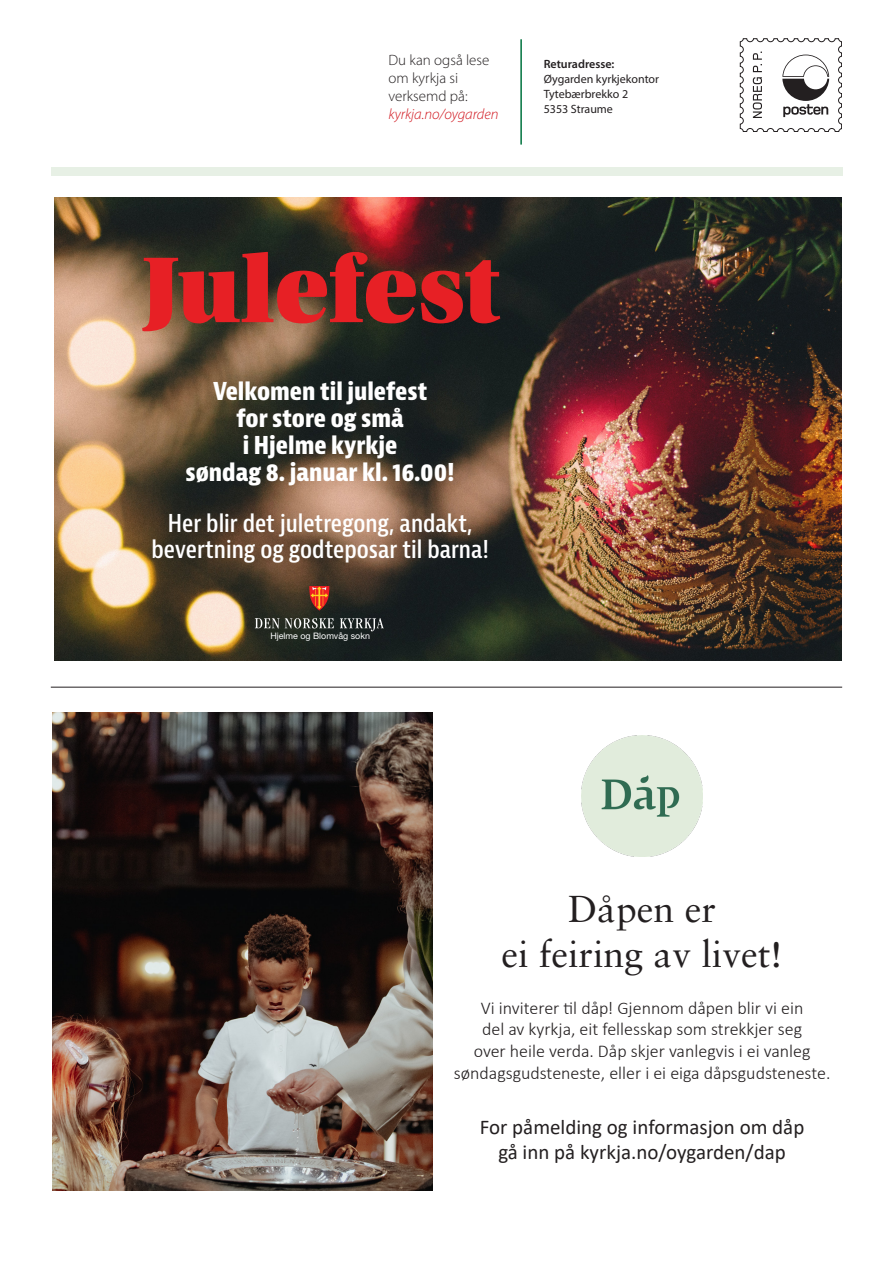
<style>
.page{position:relative;width:893px;height:1263px;background:#fff}
.page>*{position:absolute;margin:0;border:0;box-sizing:border-box;transform-origin:0 0}
.Øynytt_bildetekst{font:99px "Utopia Std Black Headline";color:#e72025}
.t1{font:37.5px/45px "Sabon LT Pro";color:#231f20;text-align:center}
.t2{font:700 condensed 24px/27px "Bernina Sans";color:#fff;text-align:center}
.t3{font:600 condensed 24px/25.5px "Bernina Sans";color:#fff;text-align:center}
.t4{font:21px/25.2px "Calibri";color:#231f20;text-align:center}
.t5{font:300 18px/21.6px "Calibri";color:#231f20;text-align:center}
.t6{font:300 15px/18px "Myriad Pro";color:#231f20}
.t7{font:italic 300 15px "Myriad Pro";color:#d1161e}
.Øynytt_brødtekst_ute{font:12px/15px "Myriad Pro";color:#231f20}
.Øynytt_brødtekst_ute-2{font:600 12px "Myriad Pro";color:#231f20}
.t8{font:8.85px "Helvetica Neue";color:#fff}
</style>
<div class="page">
<div style="left:51px;top:167px;width:791px;height:8px;background:#e7f0e5"></div>
<hr style="left:520px;top:39px;width:2px;height:106px;background:#00733e">
<svg style="left:740px;top:38px;width:102px;height:94px"></svg>
<img style="left:52px;top:712px;width:381px;height:479px">
<img style="left:581px;top:736px;width:122px;height:121px">
<hr style="left:51px;top:687px;width:791px;height:1px;background:#231f20">
<img style="left:54px;top:197px;width:788px;height:463px">
<svg style="left:309px;top:586px;width:20px;height:24px"></svg>
<svg style="left:255px;top:618px;width:79px;height:10px"></svg>
<svg style="left:340px;top:618px;width:44px;height:13px"></svg>
<p class="t6" style="left:388px;top:51px;width:102px">Du kan også lese om kyrkja si</p>
<p class="t6" style="left:388px;top:87px;width:81px">verksemd på:</p>
<p class="t7" style="left:388px;top:105px;width:112px">kyrkja.no/oygarden</p>
<p class="Øynytt_brødtekst_ute-2" style="left:544px;top:57px;width:72px">Returadresse:</p>
<p class="Øynytt_brødtekst_ute" style="left:544px;top:72px;width:117px">Øygarden kyrkjekontor<br>Tytebærbrekko 2</p>
<p class="Øynytt_brødtekst_ute" style="left:544px;top:102px;width:71px">5353 Straume</p>
<p class="Øynytt_bildetekst" style="left:141px;top:238px;width:359px">Julefest</p>
<p class="t2" style="left:186px;top:378px;width:271px">Velkomen til julefest<br>for store og små<br>i Hjelme kyrkje<br>søndag 8. januar kl. 16.00!</p>
<p class="t3" style="left:151px;top:511px;width:339px">Her blir det juletregong, andakt, bevertning og godteposar til barna!</p>
<p class="t8" style="left:270px;top:631px;width:101px">Hjelme og Blomvåg sokn</p>
<p class="t1" style="left:501px;top:885px;width:283px">Dåpen er<br>ei feiring av livet!</p>
<p class="t5" style="left:454px;top:997px;width:378px">Vi inviterer til dåp! Gjennom dåpen blir vi ein<br>del av kyrkja, eit fellesskap som strekkjer seg<br>over heile verda. Dåp skjer vanlegvis i ei vanleg søndagsgudsteneste, eller i ei eiga dåpsgudsteneste.</p>
<p class="t4" style="left:480px;top:1113px;width:326px">For påmelding og informasjon om dåp gå inn på kyrkja.no/oygarden/dap</p>
</div>
